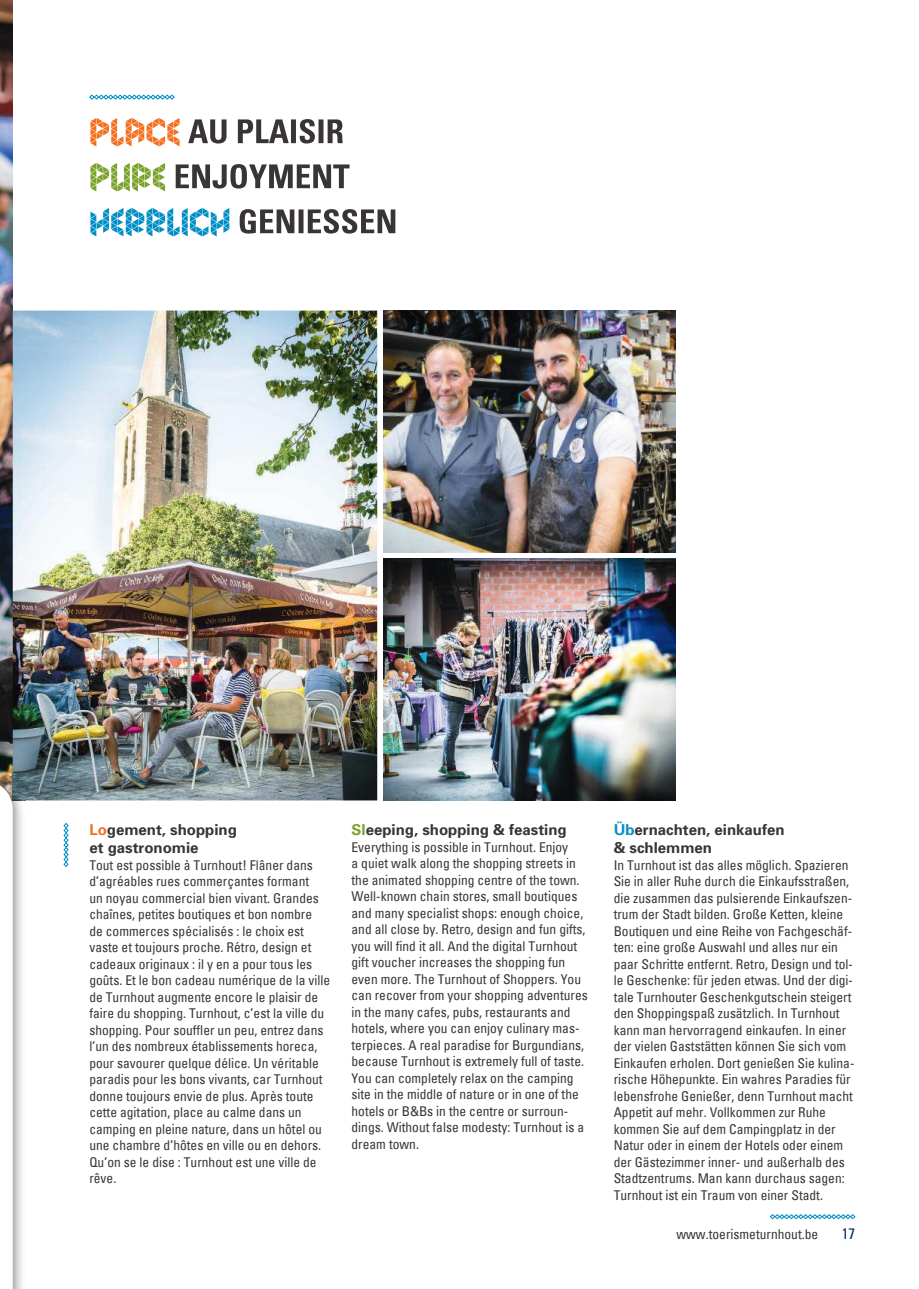
<style>
.page{position:relative;width:919px;height:1289px;background:#fff}
.page>*{position:absolute;margin:0;border:0;box-sizing:border-box;transform-origin:0 0}
.t1{font:700 15px/18px "Univers";color:#393535}
.t2{font:condensed 15px "Univers";color:#002d63}
.t3{font:condensed 13.5px/16.5px "Univers";color:#393535}
.s1{color:#f46f1f}
.s2{color:#7aa32b}
.s3{color:#008fc5}
</style>
<div class="page">
<svg style="left:769px;top:1214px;width:86px;height:5px"></svg>
<img style="left:0;top:0;width:13px;height:773px">
<img style="left:13px;top:310px;width:364px;height:490px">
<img style="left:383px;top:558px;width:292px;height:242px">
<img style="left:383px;top:310px;width:292px;height:242px">
<img style="left:0;top:773px;width:25px;height:515px">
<img style="left:13px;top:773px;width:12px;height:27px">
<svg style="left:0;top:779px;width:13px;height:509px"></svg>
<svg style="left:89px;top:95px;width:86px;height:5px"></svg>
<svg style="left:240px;top:209px;width:155px;height:24px"></svg>
<svg style="left:90px;top:208px;width:139px;height:28px"></svg>
<svg style="left:176px;top:164px;width:173px;height:24px"></svg>
<svg style="left:90px;top:163px;width:75px;height:28px"></svg>
<svg style="left:188px;top:119px;width:155px;height:24px"></svg>
<svg style="left:90px;top:118px;width:89px;height:28px"></svg>
<svg style="left:64px;top:822px;width:5px;height:45px"></svg>
<p class="t1" style="left:89px;top:820px;width:149px"><span class="s1">Lo</span>gement, shopping et gastronomie</p>
<p class="t3" style="left:89px;top:856px;width:242px">Tout est possible à Turnhout! Flâner dans d’agréables rues commerçantes formant<br>un noyau commercial bien vivant. Grandes chaînes, petites boutiques et bon nombre<br>de commerces spécialisés : le choix est vaste et toujours proche. Rétro, design et cadeaux originaux : il y en a pour tous les goûts. Et le bon cadeau numérique de la ville de Turnhout augmente encore le plaisir de faire du shopping. Turnhout, c’est la ville du shopping. Pour souffler un peu, entrez dans l’un des nombreux établissements horeca, pour savourer quelque délice. Un véritable paradis pour les bons vivants, car Turnhout donne toujours envie de plus. Après toute cette agitation, place au calme dans un camping en pleine nature, dans un hôtel ou une chambre d’hôtes en ville ou en dehors.<br>Qu’on se le dise : Turnhout est une ville de rêve.</p>
<p class="t1" style="left:351px;top:820px;width:217px"><span class="s2">Sl</span>eeping, shopping &amp; feasting</p>
<p class="t3" style="left:351px;top:838px;width:238px">Everything is possible in Turnhout. Enjoy<br>a quiet walk along the shopping streets in the animated shopping centre of the town.<br>Well-known chain stores, small boutiques and many specialist shops: enough choice, and all close by. Retro, design and fun gifts, you will find it all. And the digital Turnhout gift voucher increases the shopping fun even more. The Turnhout of Shoppers. You can recover from your shopping adventures in the many cafes, pubs, restaurants and hotels, where you can enjoy culinary mas&shy;terpieces. A real paradise for Burgundians, because Turnhout is extremely full of taste.<br>You can completely relax on the camping site in the middle of nature or in one of the hotels or B&amp;Bs in the centre or surroun&shy;dings. Without false modesty: Turnhout is a dream town.</p>
<p class="t1" style="left:613px;top:820px;width:172px"><span class="s3">Üb</span>ernachten, einkaufen &amp; schlemmen</p>
<p class="t3" style="left:613px;top:856px;width:242px">In Turnhout ist das alles möglich. Spazieren Sie in aller Ruhe durch die Einkaufsstraßen, die zusammen das pulsierende Einkaufszen&shy;trum der Stadt bilden. Große Ketten, kleine Boutiquen und eine Reihe von Fachgeschäf&shy;ten: eine große Auswahl und alles nur ein paar Schritte entfernt. Retro, Design und tol&shy;le Geschenke: für jeden etwas. Und der digi&shy;tale Turnhouter Geschenkgutschein steigert den Shoppingspaß zusätzlich. In Turnhout kann man hervorragend einkaufen. In einer der vielen Gaststätten können Sie sich vom Einkaufen erholen. Dort genießen Sie kulina&shy;rische Höhepunkte. Ein wahres Paradies für lebensfrohe Genießer, denn Turnhout macht Appetit auf mehr. Vollkommen zur Ruhe kommen Sie auf dem Campingplatz in der Natur oder in einem der Hotels oder einem der Gästezimmer inner- und außerhalb des Stadtzentrums. Man kann durchaus sagen:<br>Turnhout ist ein Traum von einer Stadt.</p>
<p class="t3" style="left:676px;top:1225px;width:143px">www.toerismeturnhout.be</p>
<p class="t2" style="left:841px;top:1223px;width:15px">17</p>
</div>
